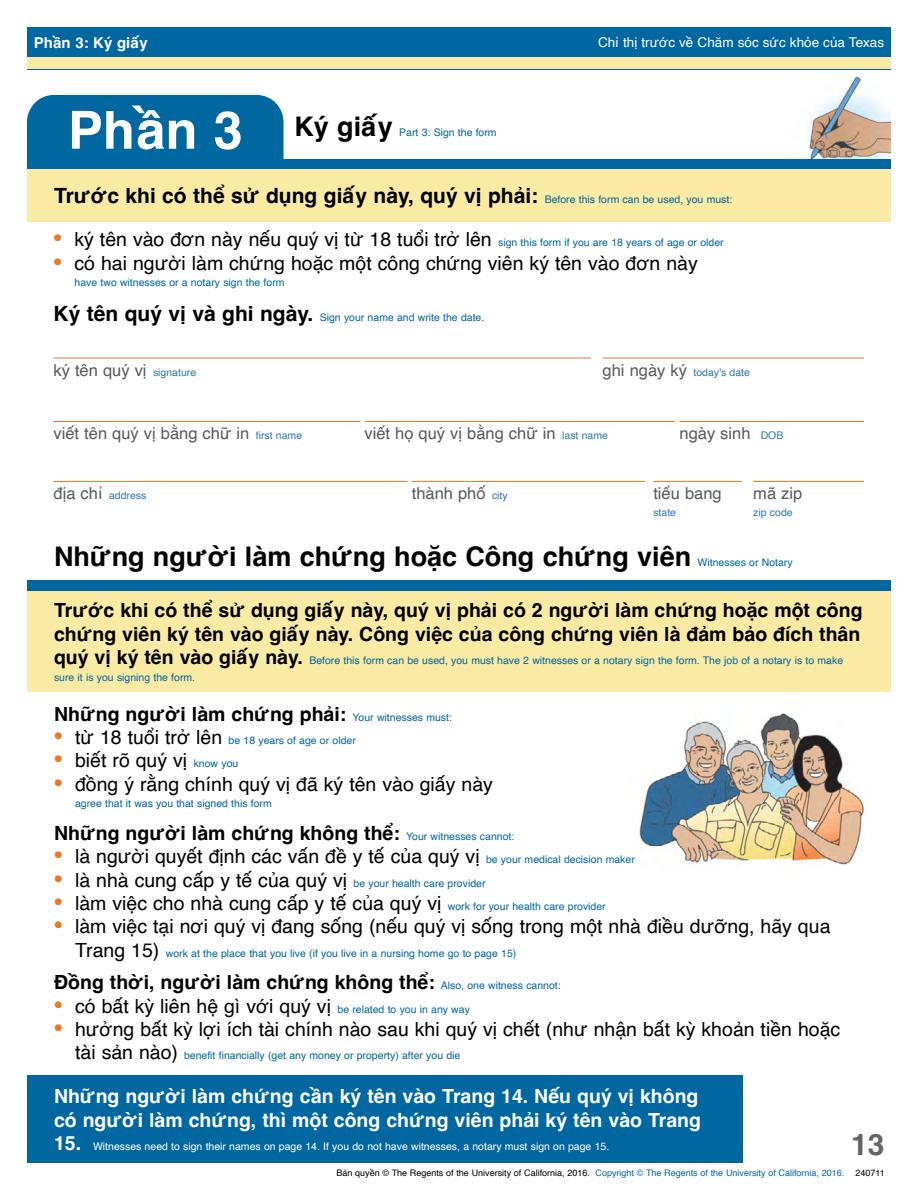
<style>
.page{position:relative;width:918px;height:1188px;background:#fff}
.page>*{position:absolute;margin:0;border:0;box-sizing:border-box;transform-origin:0 0}
.Title_Part_Tab_-vi{font:700 52.5px "Helvetica";color:#fff}
.t1{font:700 30px "Helvetica";color:#636466}
.Title_Part_-vi{font:700 27px "Helvetica";color:#000}
.Instruction_1_-vi{font:700 21px "Helvetica";color:#000}
.t2{font:19.5px "Helvetica";color:#000}
.Title_3_-vi{font:700 19.5px "Helvetica";color:#000}
.Instruction_2_-vi{font:700 19.5px/23.4px "Helvetica";color:#000}
.Instruction_2_White_-vi{font:700 19.5px/23.4px "Helvetica";color:#fff}
.Response_Label_-vi{font:16.5px "Helvetica";color:#58595b}
.t3{font:700 15px "Helvetica";color:#fff}
.t4{font:13.5px "Helvetica";color:#fff}
.Instruction_2_-vi-2{font:10.5px/16.5px "Helvetica";color:#0067a0}
.Instruction_2_White_-vi-2{font:10.5px "Helvetica";color:#fff}
.Title_2_-vi{font:10.5px "Helvetica";color:#0067a0}
.Response_Label_-vi-2{font:10.5px "Helvetica";color:#2d7aad}
.Title_Part_-vi-2{font:10.5px "Helvetica";color:#0067a0}
.t5{font:9px "Helvetica";color:#000}
.s1{font-weight:400;font-size:10.5px;color:#0067a0}
.s2{font-family:"Arial";font-weight:700;font-size:24px;color:#f47521}
.s3{font-size:19.5px;color:#000}
.s4{font-weight:700;font-size:21px;color:#000}
.s5{font-size:10.5px;color:#2d7aad}
.s6{font-size:16.5px;color:#58595b}
.s7{font-weight:700;font-size:19.5px;color:#000}
.s8{font-size:10.5px;color:#0067a0}
.s9{font-weight:700;font-size:19.5px}
.s10{color:#0067a0}
</style>
<div class="page">
<div style="left:27px;top:27px;width:864px;height:42px;background:#0067a0"></div>
<div style="left:27px;top:57px;width:864px;height:12px;background:#faeba4"></div>
<img style="left:807px;top:76px;width:84px;height:83px">
<div style="left:27px;top:159px;width:864px;height:11px;background:#0067a0"></div>
<div style="left:27px;top:95px;width:257px;height:64px;background:#0067a0"></div>
<div style="left:27px;top:169px;width:864px;height:52px;background:#faeba4"></div>
<img style="left:639px;top:713px;width:227px;height:152px">
<hr style="left:54px;top:358px;width:537px;height:1px;background:#f47521">
<hr style="left:54px;top:421px;width:306px;height:1px;background:#f47521">
<hr style="left:603px;top:358px;width:261px;height:1px;background:#f47521">
<hr style="left:364px;top:421px;width:311px;height:1px;background:#f47521">
<div style="left:27px;top:580px;width:864px;height:12px;background:#0067a0"></div>
<hr style="left:54px;top:481px;width:354px;height:1px;background:#f47521">
<hr style="left:412px;top:481px;width:233px;height:1px;background:#f47521">
<hr style="left:653px;top:481px;width:89px;height:1px;background:#f47521">
<hr style="left:753px;top:481px;width:111px;height:1px;background:#f47521">
<div style="left:27px;top:591px;width:864px;height:101px;background:#faeba4"></div>
<div style="left:27px;top:1076px;width:715px;height:87px;background:#0067a0"></div>
<hr style="left:680px;top:421px;width:184px;height:1px;background:#f47521">
<h3 class="t3" style="left:34px;top:33px;width:116px">Phần 3: Ký giấy</h3>
<p class="t4" style="left:598px;top:32px;width:288px">Chỉ thị trước về Chăm sóc sức khỏe của Texas</p>
<p class="Title_Part_Tab_-vi" style="left:68px;top:98px;width:176px">Phần 3</p>
<p class="Title_Part_-vi" style="left:294px;top:110px;width:100px">Ký giấy</p>
<p class="Title_Part_-vi-2" style="left:399px;top:124px;width:99px">Part 3: Sign the form</p>
<p class="Instruction_1_-vi" style="left:54px;top:183px;width:680px">Trước khi có thể sử dụng giấy này, quý vị phải: <span class="s1">Before this form can be used, you must:</span></p>
<p class="Instruction_2_-vi-2" style="left:54px;top:235px;width:672px"><span class="s2">•</span> <span class="s3">ký tên vào đơn này nếu quý vị từ 18 tuổi trở lên</span> sign this form if you are 18 years of age or older</p>
<p class="t2" style="left:54px;top:248px;width:646px"><span class="s2">•</span> có hai người làm chứng hoặc một công chứng viên ký tên vào đơn này</p>
<p class="Instruction_2_-vi-2" style="left:75px;top:275px;width:212px">have two witnesses or a notary sign the form</p>
<p class="Title_2_-vi" style="left:54px;top:309px;width:432px"><span class="s4">Ký tên quý vị và ghi ngày.</span> Sign your name and write the date.</p>
<p class="Response_Label_-vi" style="left:54px;top:357px;width:144px">ký tên quý vị <span class="s5">signature</span></p>
<p class="Response_Label_-vi-2" style="left:603px;top:364px;width:149px"><span class="s6">ghi ngày ký</span> today's date</p>
<p class="Response_Label_-vi" style="left:54px;top:421px;width:250px">viết tên quý vị bằng chữ in <span class="s5">first name</span></p>
<p class="Response_Label_-vi" style="left:364px;top:421px;width:245px">viết họ quý vị bằng chữ in <span class="s5">last name</span></p>
<p class="Response_Label_-vi" style="left:680px;top:421px;width:105px">ngày sinh <span class="s5">DOB</span></p>
<p class="Response_Label_-vi-2" style="left:54px;top:487px;width:94px"><span class="s6">địa chỉ</span> address</p>
<p class="Response_Label_-vi" style="left:412px;top:481px;width:98px">thành phố <span class="s5">city</span></p>
<p class="Response_Label_-vi" style="left:653px;top:481px;width:70px">tiểu bang</p>
<p class="Response_Label_-vi-2" style="left:653px;top:504px;width:24px">state</p>
<p class="Response_Label_-vi" style="left:753px;top:481px;width:51px">mã zip</p>
<p class="Response_Label_-vi-2" style="left:753px;top:504px;width:41px">zip code</p>
<p class="Title_Part_-vi" style="left:54px;top:540px;width:639px">Những người làm chứng hoặc Công chứng viên</p>
<p class="Title_Part_-vi-2" style="left:698px;top:554px;width:97px">Witnesses or Notary</p>
<p class="Instruction_2_-vi" style="left:54px;top:601px;width:810px">Trước khi có thể sử dụng giấy này, quý vị phải có 2 người làm chứng hoặc một công chứng viên ký tên vào giấy này. Công việc của công chứng viên là đảm bảo đích thân</p>
<p class="Instruction_2_-vi-2" style="left:54px;top:653px;width:791px"><span class="s7">quý vị ký tên vào giấy này.</span> Before this form can be used, you must have 2 witnesses or a notary sign the form. The job of a notary is to make sure it is you signing the form.</p>
<p class="Title_3_-vi" style="left:54px;top:702px;width:399px">Những người làm chứng phải: <span class="s1">Your witnesses must:</span></p>
<p class="Instruction_2_-vi-2" style="left:54px;top:732px;width:303px"><span class="s2">•</span> <span class="s3">từ 18 tuổi trở lên</span> be 18 years of age or older</p>
<p class="t2" style="left:54px;top:746px;width:186px"><span class="s2">•</span> biết rõ quý vị <span class="s8">know you</span></p>
<p class="t2" style="left:54px;top:769px;width:440px"><span class="s2">•</span> đồng ý rằng chính quý vị đã ký tên vào giấy này</p>
<p class="Instruction_2_-vi-2" style="left:75px;top:796px;width:198px">agree that it was you that signed this form</p>
<p class="Title_3_-vi" style="left:54px;top:821px;width:462px">Những người làm chứng không thể: <span class="s1">Your witnesses cannot:</span></p>
<p class="t2" style="left:54px;top:841px;width:582px"><span class="s2">•</span> là người quyết định các vấn đề y tế của quý vị <span class="s8">be your medical decision maker</span></p>
<p class="Instruction_2_-vi-2" style="left:54px;top:875px;width:433px"><span class="s2">•</span> <span class="s3">là nhà cung cấp y tế của quý vị</span> be your health care provider</p>
<p class="t2" style="left:54px;top:888px;width:553px"><span class="s2">•</span> làm việc cho nhà cung cấp y tế của quý vị <span class="s8">work for your health care provider</span></p>
<p class="t2" style="left:54px;top:911px;width:778px"><span class="s2">•</span> làm việc tại nơi quý vị đang sống (nếu quý vị sống trong một nhà điều dưỡng, hãy qua</p>
<p class="Instruction_2_-vi-2" style="left:75px;top:945px;width:443px"><span class="s3">Trang 15)</span> work at the place that you live (if you live in a nursing home go to page 15)</p>
<p class="Title_3_-vi" style="left:54px;top:970px;width:508px">Đồng thời, người làm chứng không thể: <span class="s1">Also, one witness cannot:</span></p>
<p class="t2" style="left:54px;top:991px;width:417px"><span class="s2">•</span> có bất kỳ liên hệ gì với quý vị <span class="s8">be related to you in any way</span></p>
<p class="t2" style="left:54px;top:1014px;width:788px"><span class="s2">•</span> hưởng bất kỳ lợi ích tài chính nào sau khi quý vị chết (như nhận bất kỳ khoản tiền hoặc</p>
<p class="Instruction_2_-vi-2" style="left:75px;top:1048px;width:387px"><span class="s3">tài sản nào)</span> benefit financially (get any money or property) after you die</p>
<p class="Instruction_2_White_-vi" style="left:54px;top:1087px;width:649px">Những người làm chứng cần ký tên vào Trang 14. Nếu quý vị không có người làm chứng, thì một công chứng viên phải ký tên vào Trang</p>
<p class="Instruction_2_White_-vi-2" style="left:54px;top:1138px;width:557px"><span class="s9">15.</span> Witnesses need to sign their names on page 14. If you do not have witnesses, a notary must sign on page 15.</p>
<h2 class="t1" style="left:851px;top:1126px;width:35px">13</h2>
<p class="t5" style="left:336px;top:1166px;width:550px">Bản quyền © The Regents of the University of California, 2016. <span class="s10">Copyright © The Regents of the University of California, 2016.</span> 240711</p>
</div>
